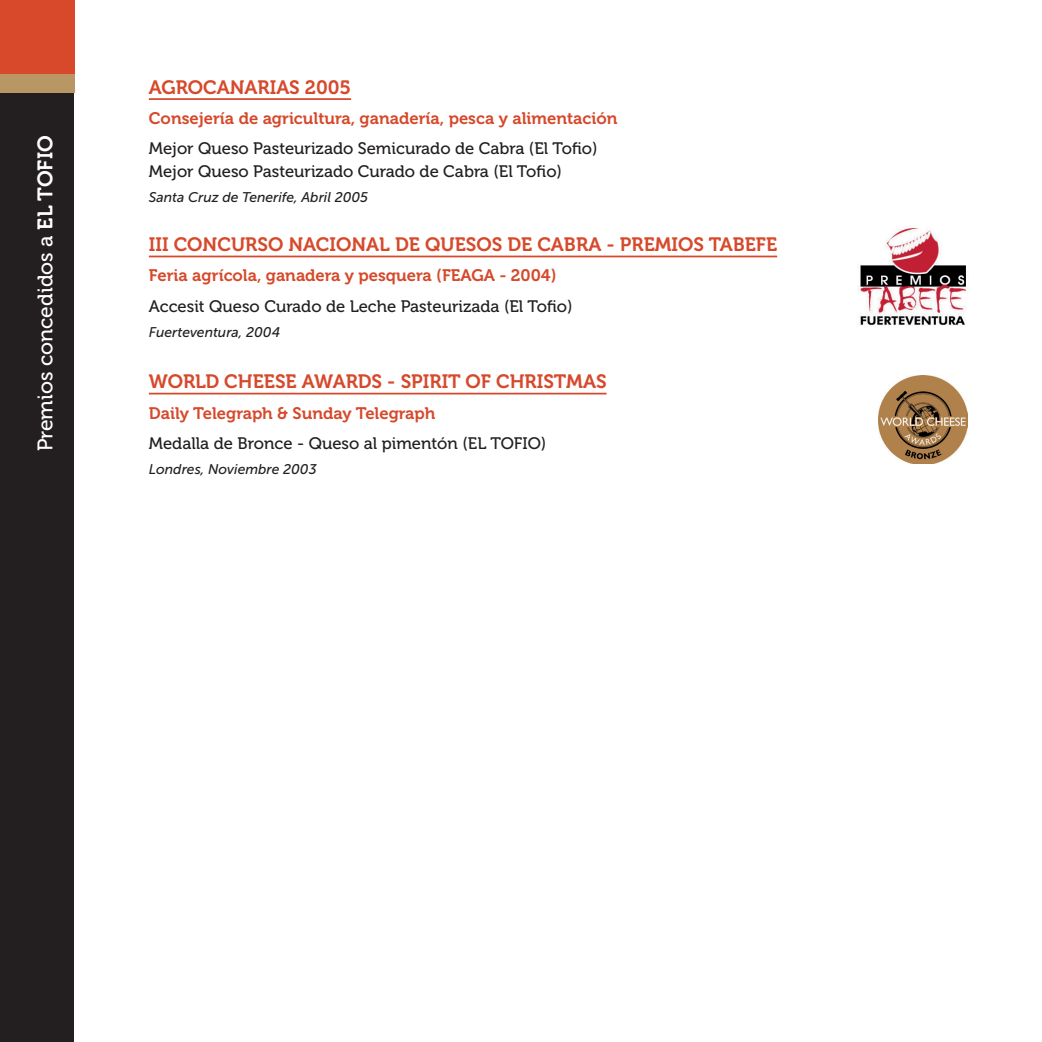
<style>
.page{position:relative;width:1042px;height:1042px;background:#fff}
.page>*{position:absolute;margin:0;border:0;box-sizing:border-box;transform-origin:0 0}
.t1{font:21px "Museo 500";color:#fff}
.t2{font:19.25px "Museo 700";color:#d6492b}
.t3{font:16.62px/22.8px "Museo 500";color:#231f20}
.t4{font:16.62px "Museo 700";color:#d6492b}
.t5{font:italic 14px "Museo Sans 500";color:#231f20}
.s1{font-family:"Museo 700"}
</style>
<div class="page">
<div style="left:0;top:0;width:74px;height:1041px;background:#231f20"></div>
<div style="left:0;top:0;width:74px;height:74px;background:#d8492c"></div>
<div style="left:0;top:74px;width:74px;height:19px;background:#b99764"></div>
<hr style="left:149px;top:98px;width:202px;height:2px;background:#d6492b">
<hr style="left:149px;top:256px;width:628px;height:1px;background:#d6492b">
<hr style="left:149px;top:393px;width:457px;height:1px;background:#d6492b">
<img style="left:878px;top:375px;width:89px;height:89px">
<img style="left:858px;top:228px;width:108px;height:97px">
<p class="t1" style="left:34px;top:451px;width:317px;rotate:-90deg">Premios concedidos a <span class="s1">EL TOFIO</span></p>
<p class="t2" style="left:149px;top:76px;width:204px">AGROCANARIAS 2005</p>
<p class="t4" style="left:149px;top:109px;width:470px">Consejería de agricultura, ganadería, pesca y alimentación</p>
<p class="t3" style="left:149px;top:137px;width:450px">Mejor Queso Pasteurizado Semicurado de Cabra (El Tofio)<br>Mejor Queso Pasteurizado Curado de Cabra (El Tofio)</p>
<p class="t5" style="left:149px;top:190px;width:221px">Santa Cruz de Tenerife, Abril 2005</p>
<p class="t2" style="left:149px;top:234px;width:630px">III CONCURSO NACIONAL DE QUESOS DE CABRA - PREMIOS TABEFE</p>
<p class="t4" style="left:149px;top:266px;width:409px">Feria agrícola, ganadera y pesquera (FEAGA - 2004)</p>
<p class="t3" style="left:149px;top:295px;width:425px">Accesit Queso Curado de Leche Pasteurizada (El Tofio)</p>
<p class="t5" style="left:149px;top:324px;width:133px">Fuerteventura, 2004</p>
<p class="t2" style="left:149px;top:371px;width:459px">WORLD CHEESE AWARDS - SPIRIT OF CHRISTMAS</p>
<p class="t4" style="left:149px;top:403px;width:288px">Daily Telegraph &amp; Sunday Telegraph</p>
<p class="t3" style="left:149px;top:432px;width:399px">Medalla de Bronce - Queso al pimentón (EL TOFIO)</p>
<p class="t5" style="left:149px;top:461px;width:169px">Londres, Noviembre 2003</p>
</div>
